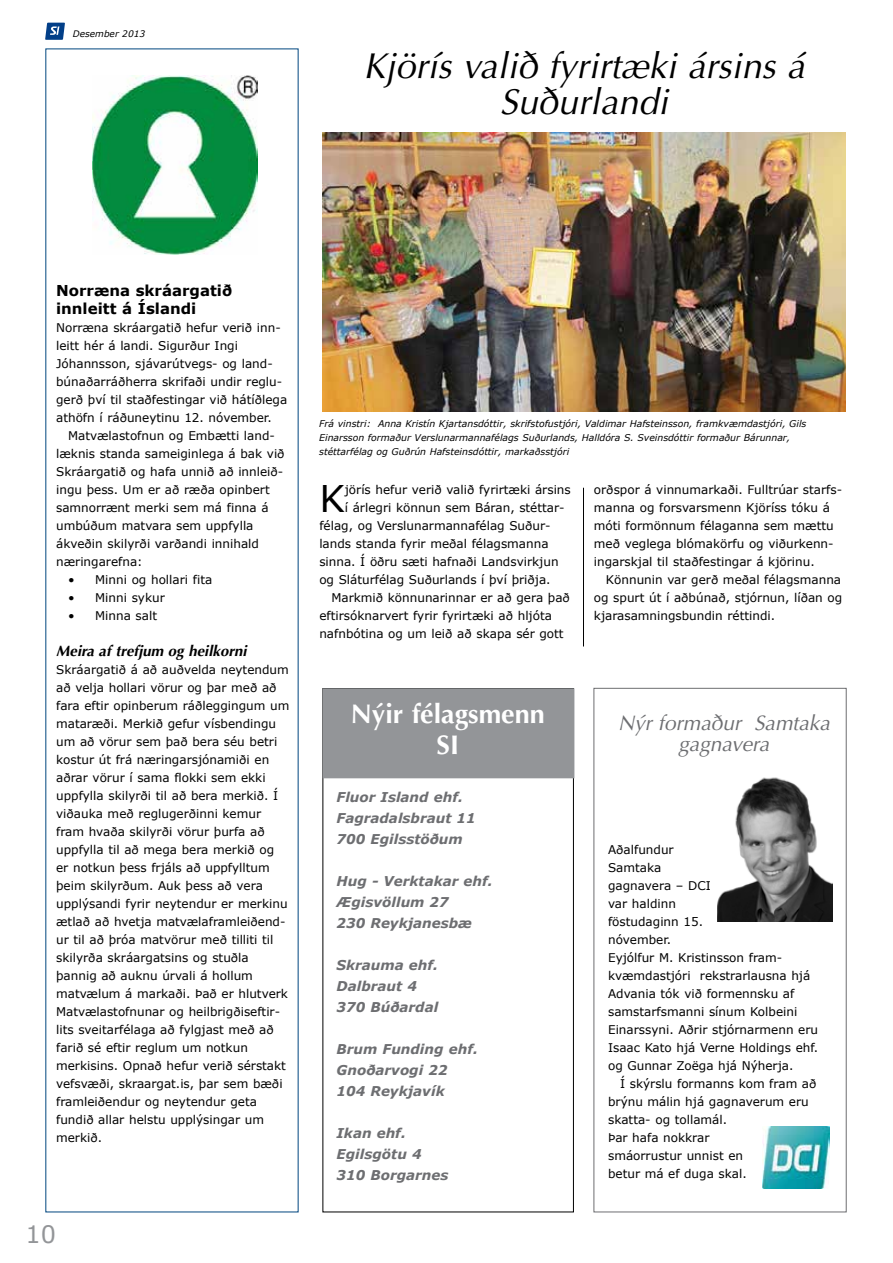
<style>
.page{position:relative;width:893px;height:1263px;background:#fff}
.page>*{position:absolute;margin:0;border:0;box-sizing:border-box;transform-origin:0 0}
.t1{font:36.75px "Verdana";color:#000}
.t2{font:italic 36px/36px "Optima";color:#000;text-align:center}
.t3{font:700 27px/31.5px "Optima";color:#fff;text-align:center}
.t4{font:24px "Verdana";color:#939598}
.t5{font:italic 21px/21px "Optima";color:#6d6e71;text-align:center}
.t6{font:700 15px/18px "Verdana";color:#000}
.t7{font:italic 700 15px "Optima CE";color:#000}
.t8{font:italic 700 13.5px/21px "Verdana";color:#6d6e71}
.t9{font:12px/18px "Verdana";color:#000}
.t10{font:italic 9.3px/14.2px "Verdana";color:#000}
.t11{font:italic 9px "Verdana";color:#000}
</style>
<div class="page">
<hr style="left:583px;top:488px;width:1px;height:158px;background:#000">
<img style="left:92px;top:75px;width:165px;height:180px">
<img style="left:717px;top:777px;width:115px;height:144px">
<img style="left:322px;top:133px;width:523px;height:278px">
<img style="left:762px;top:1127px;width:68px;height:61px">
<div style="left:323px;top:688px;width:251px;height:90px;background:#939598"></div>
<svg style="left:45px;top:23px;width:20px;height:17px"></svg>
<p class="t11" style="left:73px;top:28px;width:74px">Desember 2013</p>
<h2 class="t2" style="left:363px;top:48px;width:443px">Kjörís valið fyrirtæki ársins á<br>Suðurlandi</h2>
<p class="t6" style="left:56px;top:281px;width:178px">Norræna skráargatið innleitt á Íslandi</p>
<p class="t9" style="left:56px;top:318px;width:233px">Norræna skráargatið hefur verið inn&shy;leitt hér á landi. Sigurður Ingi Jóhannsson, sjávarútvegs- og land&shy;búnaðarráðherra skrifaði undir reglu&shy;gerð því til staðfestingar við hátíðlega athöfn í ráðuneytinu 12. nóvember.</p>
<p class="t9" style="left:56px;top:426px;width:230px;text-indent:12px">Matvælastofnun og Embætti land&shy;læknis standa sameiginlega á bak við<br>Skráargatið og hafa unnið að innleið&shy;ingu þess. Um er að ræða opinbert samnorrænt merki sem má finna á umbúðum matvara sem uppfylla ákveðin skilyrði varðandi innihald næringarefna:</p>
<p class="t9" style="left:68px;top:570px;width:146px">• Minni og hollari fita</p>
<p class="t9" style="left:68px;top:588px;width:98px">• Minni sykur</p>
<p class="t9" style="left:68px;top:606px;width:90px">• Minna salt</p>
<p class="t7" style="left:56px;top:641px;width:192px">Meira af trefjum og heilkorni</p>
<p class="t9" style="left:56px;top:660px;width:235px">Skráargatið á að auðvelda neytendum að velja hollari vörur og þar með að fara eftir opinberum ráðleggingum um mataræði. Merkið gefur vísbendingu um að vörur sem það bera séu betri kostur út frá næringarsjónamiði en aðrar vörur í sama flokki sem ekki uppfylla skilyrði til að bera merkið. Í viðauka með reglugerðinni kemur fram hvaða skilyrði vörur þurfa að uppfylla til að mega bera merkið og er notkun þess frjáls að uppfylltum þeim skilyrðum. Auk þess að vera upplýsandi fyrir neytendur er merkinu ætlað að hvetja matvælaframleiðend&shy;ur til að þróa matvörur með tilliti til skilyrða skráargatsins og stuðla þannig að auknu úrvali á hollum matvælum á markaði. Það er hlutverk Matvælastofnunar og heilbrigðiseftir&shy;lits sveitarfélaga að fylgjast með að farið sé eftir reglum um notkun merkisins. Opnað hefur verið sérstakt vefsvæði, skraargat.is, þar sem bæði framleiðendur og neytendur geta fundið allar helstu upplýsingar um merkið.</p>
<h3 class="t4" style="left:26px;top:1218px;width:32px">10</h3>
<p class="t10" style="left:319px;top:416px;width:489px">Frá vinstri: Anna Kristín Kjartansdóttir, skrifstofustjóri, Valdimar Hafsteinsson, framkvæmdastjóri, Gils<br>Einarsson formaður Verslunarmannafélags Suðurlands, Halldóra S. Sveinsdóttir formaður Bárunnar, stéttarfélag og Guðrún Hafsteinsdóttir, markaðsstjóri</p>
<h1 class="t1" style="left:319px;top:475px;width:27px">K</h1>
<p class="t9" style="left:345px;top:480px;width:227px">jörís hefur verið valið fyrirtæki ársins</p>
<p class="t9" style="left:594px;top:480px;width:250px">orðspor á vinnumarkaði. Fulltrúar starfs&shy;manna og forsvarsmenn Kjöríss tóku á móti formönnum félaganna sem mættu með veglega blómakörfu og viðurkenn&shy;ingarskjal til staðfestingar á kjörinu.</p>
<p class="t9" style="left:594px;top:570px;width:250px;text-align:justify;text-indent:12px">Könnunin var gerð meðal félagsmanna og spurt út í aðbúnað, stjórnun, líðan og kjarasamningsbundin réttindi.</p>
<p class="t9" style="left:345px;top:498px;width:221px">í árlegri könnun sem Báran, stéttar-</p>
<p class="t9" style="left:319px;top:516px;width:233px">félag, og Verslunarmannafélag Suður-</p>
<p class="t9" style="left:319px;top:534px;width:231px">lands standa fyrir meðal félagsmanna</p>
<p class="t9" style="left:319px;top:552px;width:241px">sinna. Í öðru sæti hafnaði Landsvirkjun</p>
<p class="t9" style="left:319px;top:570px;width:233px">og Sláturfélag Suðurlands í því þriðja.</p>
<p class="t9" style="left:331px;top:588px;width:240px">Markmið könnunarinnar er að gera það</p>
<p class="t9" style="left:319px;top:606px;width:234px">eftirsóknarvert fyrir fyrirtæki að hljóta</p>
<p class="t9" style="left:319px;top:624px;width:246px">nafnbótina og um leið að skapa sér gott</p>
<h3 class="t3" style="left:351px;top:698px;width:195px">Nýir félagsmenn<br>SI</h3>
<p class="t8" style="left:337px;top:786px;width:141px">Fluor Island ehf.<br>Fagradalsbraut 11<br>700 Egilsstöðum</p>
<p class="t8" style="left:337px;top:870px;width:158px">Hug - Verktakar ehf.<br>Ægisvöllum 27<br>230 Reykjanesbæ</p>
<p class="t8" style="left:337px;top:954px;width:103px">Skrauma ehf.<br>Dalbraut 4<br>370 Búðardal</p>
<p class="t8" style="left:337px;top:1038px;width:143px">Brum Funding ehf.<br>Gnoðarvogi 22<br>104 Reykjavík</p>
<p class="t8" style="left:337px;top:1122px;width:113px">Ikan ehf.<br>Egilsgötu 4<br>310 Borgarnes</p>
<h3 class="t5" style="left:618px;top:713px;width:213px">Nýr formaður Samtaka gagnavera</h3>
<p class="t9" style="left:608px;top:840px;width:212px">Aðalfundur<br>Samtaka<br>gagnavera – DCI<br>var haldinn<br>föstudaginn 15.<br>nóvember.<br>Eyjólfur M. Kristinsson fram&shy;kvæmdastjóri rekstrarlausna hjá<br>Advania tók við formennsku af samstarfsmanni sínum Kolbeini<br>Einarssyni. Aðrir stjórnarmenn eru<br>Isaac Kato hjá Verne Holdings ehf. og Gunnar Zoëga hjá Nýherja.</p>
<p class="t9" style="left:608px;top:1074px;width:210px;text-indent:12px">Í skýrslu formanns kom fram að brýnu málin hjá gagnaverum eru skatta- og tollamál.<br>Þar hafa nokkrar<br>smáorrustur unnist en<br>betur má ef duga skal.</p>
</div>
